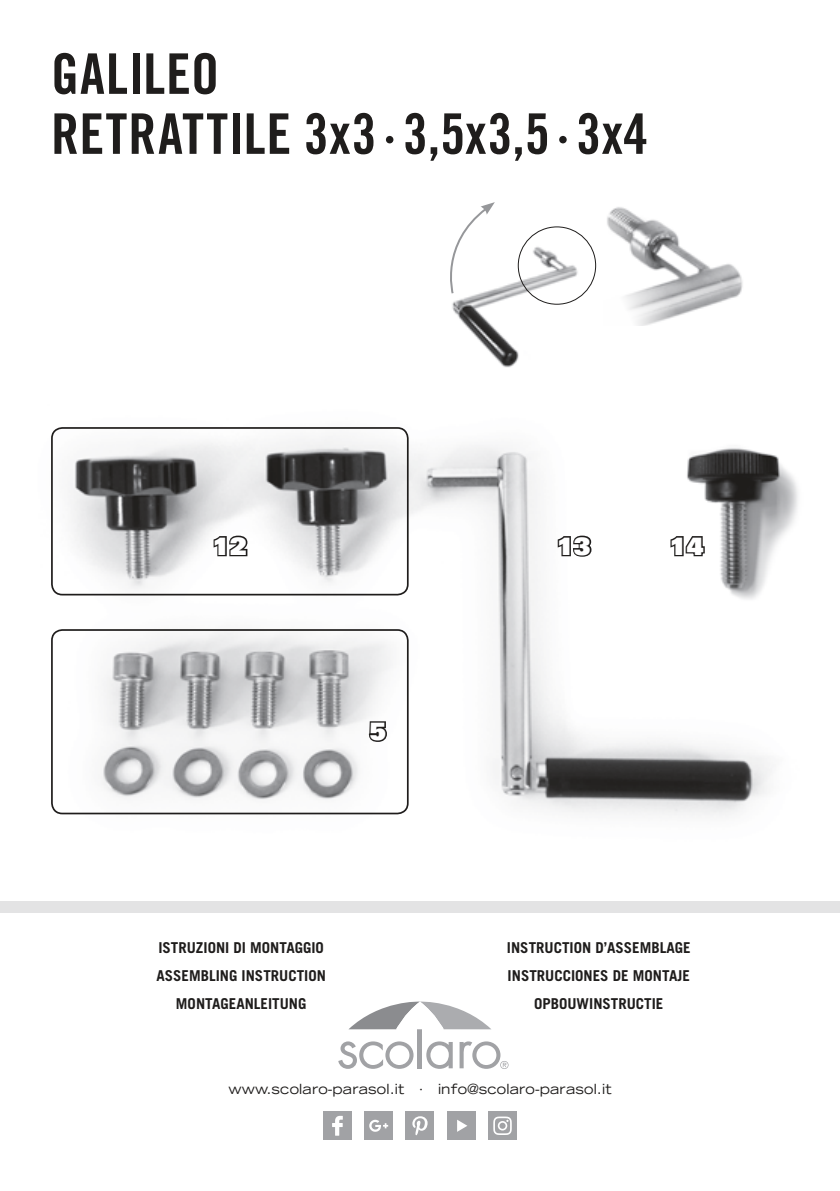
<style>
.page{position:relative;width:840px;height:1191px;background:#fff}
.page>*{position:absolute;margin:0;border:0;box-sizing:border-box;transform-origin:0 0}
.t1{font:56px/60px "Trade Gothic Bold Cond Twenty";letter-spacing:.01em;color:#1f1d1c}
.t2{font:900 24px "Univers";color:#fff}
.t3{font:700 15px/28px "Trade Gothic";color:#1f1d1c;text-align:center}
.t4{font:expanded 14px "Trade Gothic LH";letter-spacing:.01em;color:#1f1d1c}
</style>
<div class="page">
<div style="left:0;top:901px;width:839px;height:12px;background:#e3e3e4"></div>
<img style="left:51px;top:427px;width:721px;height:389px">
<img style="left:452px;top:237px;width:143px;height:131px">
<img style="left:607px;top:207px;width:136px;height:118px">
<svg style="left:450px;top:202px;width:44px;height:94px"></svg>
<div style="left:517px;top:227px;width:78px;height:77px;border:1px solid #1f1d1c;border-radius:50%"></div>
<div style="left:51px;top:427px;width:357px;height:168px;border:2px solid #1f1d1c;border-radius:10px"></div>
<div style="left:51px;top:629px;width:357px;height:185px;border:2px solid #1f1d1c;border-radius:10px"></div>
<svg style="left:212px;top:534px;width:37px;height:23px"></svg>
<svg style="left:556px;top:534px;width:36px;height:24px"></svg>
<svg style="left:367px;top:720px;width:21px;height:23px"></svg>
<img style="left:662px;top:427px;width:136px;height:187px">
<svg style="left:668px;top:530px;width:37px;height:27px"></svg>
<svg style="left:338px;top:1041px;width:75px;height:27px"></svg>
<div style="left:417px;top:1029px;width:5px;height:39px;background:#a1a2a5"></div>
<svg style="left:426px;top:1041px;width:26px;height:27px"></svg>
<svg style="left:459px;top:1041px;width:49px;height:28px"></svg>
<svg style="left:349px;top:1001px;width:142px;height:28px"></svg>
<div style="left:364px;top:1111px;width:28px;height:29px;background:#a1a2a5"></div>
<div style="left:323px;top:1111px;width:28px;height:29px;background:#a1a2a5"></div>
<svg style="left:332px;top:1115px;width:10px;height:20px"></svg>
<div style="left:447px;top:1111px;width:28px;height:29px;background:#a1a2a5"></div>
<div style="left:488px;top:1111px;width:28px;height:29px;background:#a1a2a5"></div>
<svg style="left:457px;top:1120px;width:10px;height:11px"></svg>
<div style="left:405px;top:1111px;width:29px;height:29px;background:#a1a2a5"></div>
<svg style="left:412px;top:1116px;width:15px;height:19px"></svg>
<svg style="left:369px;top:1119px;width:19px;height:13px"></svg>
<svg style="left:493px;top:1116px;width:18px;height:19px"></svg>
<h1 class="t1" style="left:51px;top:43px;width:598px">GALILEO<br>RETRATTILE 3x3 · 3,5x3,5 · 3x4</h1>
<h2 class="t2" style="left:213px;top:530px;width:35px">12</h2>
<h2 class="t2" style="left:556px;top:530px;width:35px">13</h2>
<h2 class="t2" style="left:369px;top:715px;width:18px">5</h2>
<h2 class="t2" style="left:669px;top:530px;width:35px">14</h2>
<p class="t3" style="left:156px;top:933px;width:171px">ISTRUZIONI DI MONTAGGIO<br>ASSEMBLING INSTRUCTION<br>MONTAGEANLEITUNG</p>
<p class="t3" style="left:506px;top:933px;width:185px">INSTRUCTION D’ASSEMBLAGE<br>INSTRUCCIONES DE MONTAJE<br>OPBOUWINSTRUCTIE</p>
<p class="t4" style="left:228px;top:1080px;width:384px">www.scolaro-parasol.it · info@scolaro-parasol.it</p>
</div>
